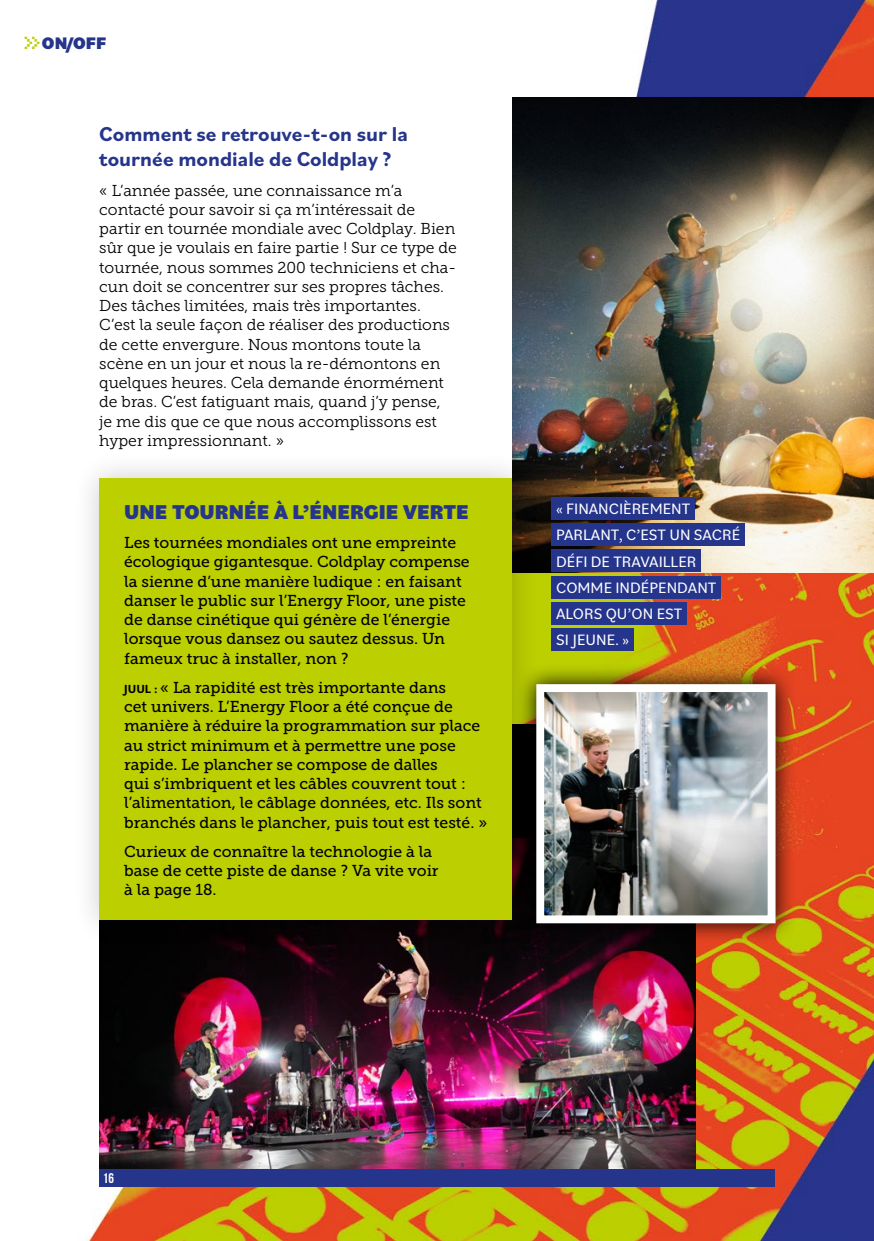
<style>
.page{position:relative;width:874px;height:1241px;background:#fff}
.page>*{position:absolute;margin:0;border:0;box-sizing:border-box;transform-origin:0 0}
.t1{font:700 21px/25.2px "Bilo";color:#26358c}
.t2{font:900 21px "Bilo";color:#26358c}
.t3{font:900 17.5px "Bilo";color:#26358c}
.t4{font:15.75px/19.2px "Museo Slab 500";color:#000}
.t5{font:15.75px/19.2px "Museo Slab 300";color:#000}
.t6{font:15.75px/26.2px "Bilo";color:#fff}
.t7{font:700 14px "Bebas Neue";color:#fff}
.s1{font-family:"Icon Bit One";font-weight:400;font-size:24.5px;color:#bccf00}
.s2{font-family:"Bilo";font-weight:700;font-size:12.25px}
</style>
<div class="page">
<img style="left:87px;top:0;width:786px;height:1240px">
<img style="left:512px;top:97px;width:361px;height:475px">
<img style="left:99px;top:943px;width:595px;height:225px">
<div style="left:72px;top:450px;width:467px;height:498px;background:#000;opacity:.2"></div>
<div style="left:99px;top:478px;width:413px;height:442px;background:#bccf00"></div>
<svg style="left:515px;top:663px;width:281px;height:280px;background:#7e470e"></svg>
<img style="left:532px;top:680px;width:247px;height:247px">
<div style="left:99px;top:1168px;width:675px;height:18px;background:#26358c"></div>
<div style="left:551px;top:497px;width:143px;height:22px;background:#26358c"></div>
<div style="left:551px;top:523px;width:193px;height:22px;background:#26358c"></div>
<div style="left:551px;top:549px;width:149px;height:23px;background:#26358c"></div>
<div style="left:551px;top:576px;width:169px;height:22px;background:#26358c"></div>
<div style="left:551px;top:602px;width:135px;height:22px;background:#26358c"></div>
<div style="left:551px;top:628px;width:82px;height:22px;background:#26358c"></div>
<p class="t3" style="left:25px;top:31px;width:83px"><span class="s1">G</span>ON/OFF</p>
<h1 class="t1" style="left:99px;top:121px;width:310px">Comment se retrouve-t-on sur la tournée mondiale de Coldplay ?</h1>
<p class="t5" style="left:99px;top:181px;width:359px">« L’année passée, une connaissance m’a contacté pour savoir si ça m’intéressait de partir en tournée mondiale avec Coldplay. Bien sûr que je voulais en faire partie ! Sur ce type de tournée, nous sommes 200 techniciens et cha&shy;cun doit se concentrer sur ses propres tâches.<br>Des tâches limitées, mais très importantes.<br>C’est la seule façon de réaliser des productions de cette envergure. Nous montons toute la scène en un jour et nous la re-démontons en quelques heures. Cela demande énormément de bras. C’est fatiguant mais, quand j’y pense, je me dis que ce que nous accomplissons est hyper impressionnant. »</p>
<h1 class="t2" style="left:124px;top:497px;width:346px">UNE TOURNÉE À L’ÉNERGIE VERTE</h1>
<p class="t4" style="left:124px;top:533px;width:347px">Les tournées mondiales ont une empreinte écologique gigantesque. Coldplay compense la sienne d’une manière ludique : en faisant danser le public sur l’Energy Floor, une piste de danse cinétique qui génère de l’énergie lorsque vous dansez ou sautez dessus. Un fameux truc à installer, non ?</p>
<p class="t4" style="left:124px;top:677px;width:364px"><span class="s2">JUUL :</span> « La rapidité est très importante dans<br>cet univers. L’Energy Floor a été conçue de manière à réduire la programmation sur place au strict minimum et à permettre une pose rapide. Le plancher se compose de dalles<br>qui s’imbriquent et les câbles couvrent tout : l’alimentation, le câblage données, etc. Ils sont branchés dans le plancher, puis tout est testé. »</p>
<p class="t4" style="left:124px;top:841px;width:316px">Curieux de connaître la technologie à la base de cette piste de danse ? Va vite voir à la page 18.</p>
<p class="t6" style="left:556px;top:495px;width:185px">« FINANCIÈREMENT<br>PARLANT, C’EST UN SACRÉ<br>DÉFI DE TRAVAILLER<br>COMME INDÉPENDANT<br>ALORS QU’ON EST<br>SI JEUNE. »</p>
<p class="t7" style="left:103px;top:1170px;width:13px">16</p>
</div>
